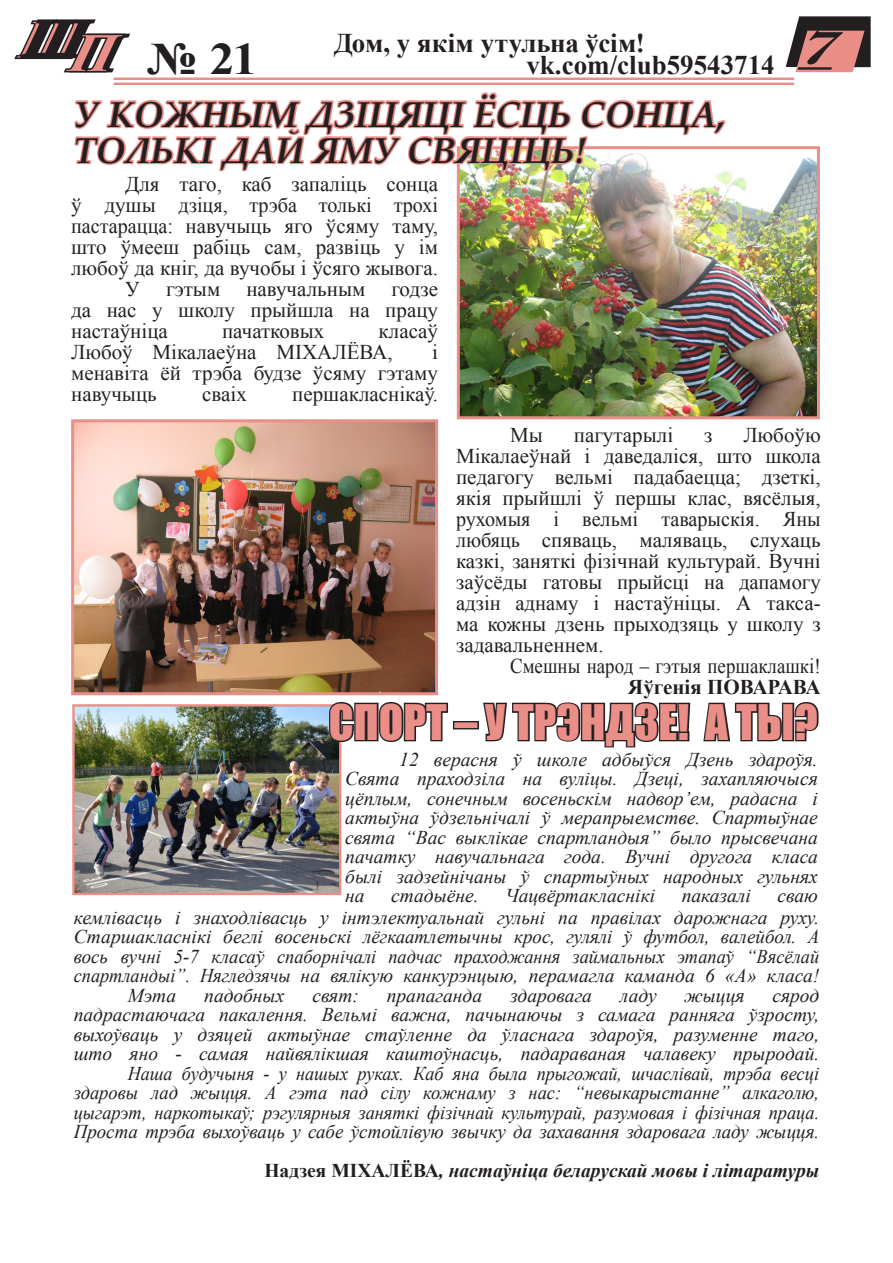
<style>
.page{position:relative;width:893px;height:1263px;background:#fff}
.page>*{position:absolute;margin:0;border:0;box-sizing:border-box;transform-origin:0 0}
.t1{font:45px "Impact";color:#ea8e88}
.t2{font:700 45px "Times New Roman";color:#231f20;scale:1.1 1}
.t3{font:italic 700 36px/36px "Palatino Linotype";color:#231f20}
.t4{font:700 27px/22px "Times New Roman";color:#231f20}
.t5{font:21px/21px "Times New Roman";color:#231f20;text-align:justify}
.t6{font:21px "Times New Roman";color:#231f20;scale:.96 1}
.t7{font:21px "Times New Roman";color:#231f20;scale:.9 1}
.t8{font:700 21px "Times New Roman";color:#231f20}
.t9{font:italic 19.5px/19.5px "Times New Roman";color:#231f20;text-align:justify}
.t10{font:italic 19.5px "Times New Roman";color:#231f20;scale:.94 1}
.t11{font:italic 700 19.5px "Times New Roman";color:#231f20}
.s1{font-style:italic;font-size:54px}
.s2{font-style:normal}
</style>
<div class="page">
<svg style="left:786px;top:16px;width:85px;height:56px;background:#9b6d6b"></svg>
<hr style="left:798px;top:67px;width:34px;height:3px;background:#231f20">
<svg style="left:14px;top:19px;width:117px;height:54px"></svg>
<hr style="left:114px;top:78px;width:680px;height:2px;background:#ea8e88">
<hr style="left:114px;top:83px;width:680px;height:2px;background:#ea8e88">
<svg style="left:144px;top:77px;width:55px;height:1px"></svg>
<svg style="left:330px;top:77px;width:447px;height:1px"></svg>
<img style="left:461px;top:157px;width:355px;height:258px">
<div style="left:457px;top:146px;width:363px;height:273px;border:3px solid #ea8e88"></div>
<svg style="left:74px;top:92px;width:654px;height:84px"></svg>
<img style="left:75px;top:423px;width:359px;height:268px">
<div style="left:71px;top:419px;width:367px;height:276px;border:3px solid #ea8e88"></div>
<img style="left:75px;top:707px;width:263px;height:185px">
<div style="left:72px;top:704px;width:269px;height:191px;border:2px solid #ea8e88"></div>
<svg style="left:327px;top:702px;width:121px;height:42px"></svg>
<div style="left:453px;top:721px;width:26px;height:8px;border:3px solid #231f20"></div>
<svg style="left:483px;top:702px;width:208px;height:46px"></svg>
<svg style="left:703px;top:702px;width:116px;height:40px"></svg>
<h1 class="t2" style="left:20px;top:28px;width:218px"><sup>ш</sup><span class="s1">п</span> № 21</h1>
<h3 class="t4" style="left:526px;top:31px;width:335px;text-indent:-192px">Дом, у якім утульна ўсім! vk.com/club59543714 <sup>7</sup></h3>
<h2 class="t3" style="left:74px;top:95px;width:653px">У кожным дзіцяці ёсць сонца, толькі дай яму свяціць!</h2>
<p class="t5" style="left:125px;top:174px;width:314px">Для таго, каб запаліць сонца</p>
<p class="t5" style="left:71px;top:195px;width:368px">ў душы дзіця, трэба толькі трохі</p>
<p class="t6" style="left:71px;top:212px;width:384px">пастарацца: навучыць яго ўсяму таму,</p>
<p class="t5" style="left:71px;top:237px;width:368px">што ўмееш рабіць сам, развіць у ім</p>
<p class="t5" style="left:71px;top:258px;width:368px">любоў да кніг, да вучобы і ўсяго жывога.</p>
<p class="t5" style="left:125px;top:279px;width:314px">У гэтым навучальным годзе</p>
<p class="t5" style="left:71px;top:300px;width:368px">да нас у школу прыйшла на працу</p>
<p class="t5" style="left:71px;top:321px;width:98px">настаўніца</p>
<p class="t5" style="left:222px;top:321px;width:104px">пачатковых</p>
<p class="t5" style="left:379px;top:321px;width:61px">класаў</p>
<p class="t5" style="left:71px;top:342px;width:238px">Любоў Мікалаеўна Міхал</p>
<p class="t5" style="left:347px;top:342px;width:47px">ёва,</p>
<p class="t5" style="left:71px;top:342px;width:368px;text-indent:361px">і менавіта ёй трэба будзе ўсяму гэтаму навучыць</p>
<p class="t5" style="left:202px;top:384px;width:46px">сваіх</p>
<p class="t5" style="left:292px;top:384px;width:147px">першакласнікаў.</p>
<p class="t5" style="left:456px;top:424px;width:366px;text-indent:287px">Любоўю Мікалаеўнай і даведаліся, што школа педагогу вельмі падабаецца; дзеткі, якія прыйшлі ў першы клас, вясёлыя, рухомыя і вельмі таварыскія. Яны любяць спяваць, маляваць, слухаць казкі, заняткі фізічнай культурай. Вучні заўсёды гатовы прыйсці на дапамогу адзін аднаму і настаўніцы. А такса&shy;ма кожны дзень прыходзяць у школу з задавальненнем.</p>
<p class="t7" style="left:510px;top:651px;width:347px">Смешны народ – гэтыя першаклашкі!</p>
<p class="t8" style="left:628px;top:672px;width:165px">Яўгенія Поварава</p>
<p class="t5" style="left:510px;top:424px;width:34px">Мы</p>
<p class="t5" style="left:574px;top:424px;width:101px">пагутарылі</p>
<p class="t5" style="left:704px;top:424px;width:10px">з</p>
<h1 class="t1" style="left:329px;top:687px;width:490px">Спорт – у трэндзе! а ты?</h1>
<p class="t9" style="left:345px;top:749px;width:474px;text-indent:54px">12 верасня ў школе адбыўся Дзень здароўя.<br>Свята праходзіла на вуліцы. Дзеці, захапляючыся цёплым, сонечным восеньскім надвор’ем, радасна і актыўна ўдзельнічалі ў мерапрыемстве. Спартыўнае свята “Вас выклікае спартландыя” было прысвечана пачатку навучальнага года. Вучні другога класа былі задзейнічаны ў спартыўных народных гульнях на</p>
<p class="t9" style="left:391px;top:886px;width:89px">стадыёне.</p>
<p class="t9" style="left:505px;top:886px;width:151px">Чацвёртакласнікі</p>
<p class="t9" style="left:682px;top:886px;width:71px">паказалі</p>
<p class="t9" style="left:777px;top:886px;width:42px">сваю</p>
<p class="t9" style="left:74px;top:907px;width:747px">кемлівасць і знаходлівасць у інтэлектуальнай гульні па правілах дарожнага руху.</p>
<p class="t9" style="left:74px;top:926px;width:747px">Старшакласнікі беглі восеньскі лёгкаатлетычны крос, гулялі ў футбол, валейбол. А</p>
<p class="t9" style="left:74px;top:946px;width:747px">вось вучні 5-7 класаў спаборнічалі падчас праходжання займальных этапаў “Вясёлай</p>
<p class="t10" style="left:74px;top:962px;width:795px">спартландыі”. Нягледзячы на вялікую канкурэнцыю, перамагла каманда 6 «А» класа!</p>
<p class="t9" style="left:128px;top:985px;width:50px">Мэта</p>
<p class="t9" style="left:204px;top:985px;width:82px">падобных</p>
<p class="t9" style="left:312px;top:985px;width:48px">свят:</p>
<p class="t9" style="left:387px;top:985px;width:97px">прапаганда</p>
<p class="t9" style="left:510px;top:985px;width:83px">здаровага</p>
<p class="t9" style="left:620px;top:985px;width:38px">ладу</p>
<p class="t9" style="left:685px;top:985px;width:61px">жыцця</p>
<p class="t9" style="left:74px;top:985px;width:747px;text-align:right">сярод<br>падрастаючага пакалення. Вельмі важна, пачынаючы з самага ранняга ўзросту, выхоўваць у дзяцей актыўнае стаўленне да ўласнага здароўя, разуменне таго, што яно - самая найвялікшая каштоўнасць, падараваная чалавеку прыродай.<br>Наша будучыня - у нашых руках. Каб яна была прыгожай, шчаслівай, трэба весці здаровы лад жыцця. А гэта пад сілу кожнаму з нас: “невыкарыстанне” алкаголю, цыгарэт, наркотыкаў; рэгулярныя заняткі фізічнай культурай, разумовая і фізічная праца.<br>Проста трэба выхоўваць у сабе ўстойлівую звычку да захавання здаровага ладу жыцця.</p>
<p class="t11" style="left:264px;top:1157px;width:556px"><span class="s2">Надзея МІХАЛЁВА</span>, настаўніца беларускай мовы і літаратуры</p>
</div>
